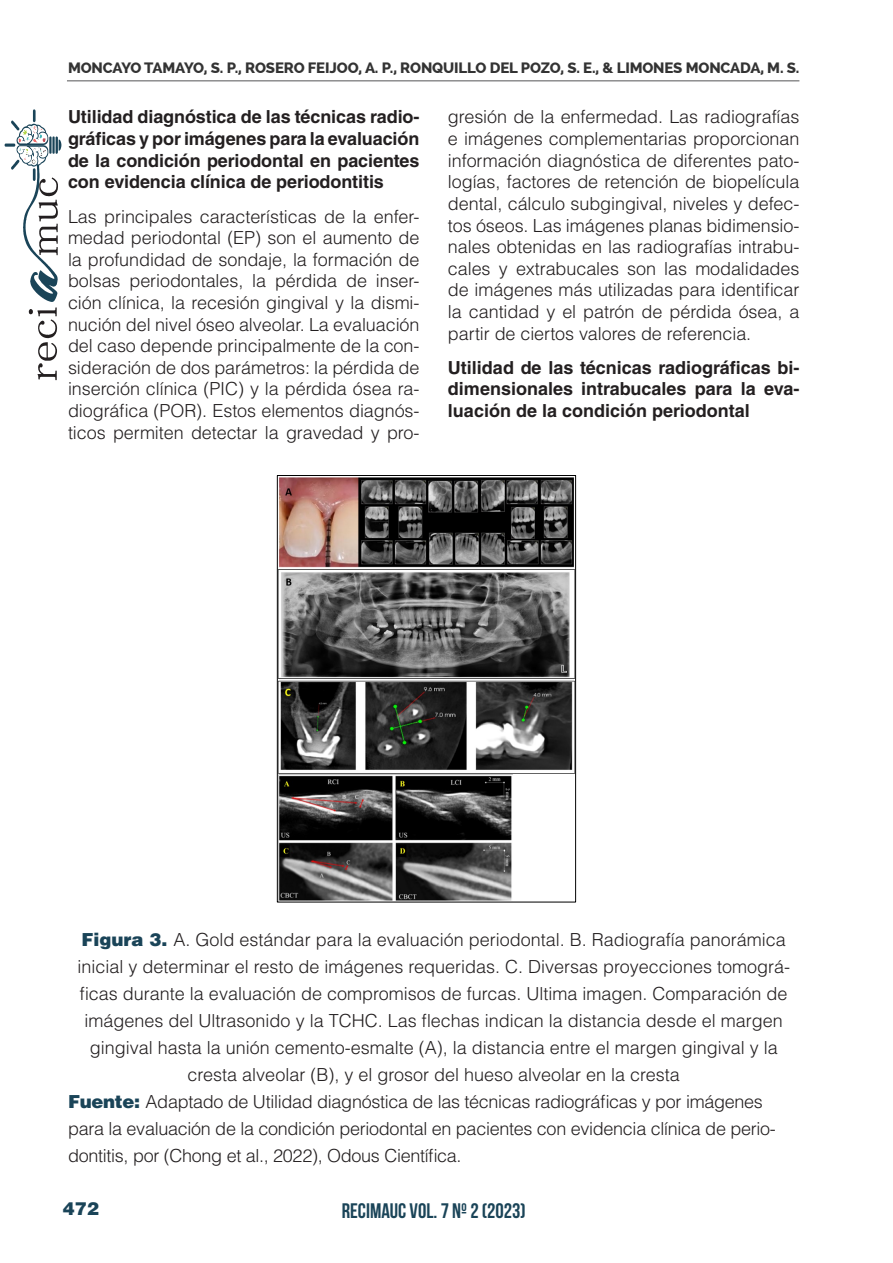
<style>
.page{position:relative;width:893px;height:1263px;background:#fff}
.page>*{position:absolute;margin:0;border:0;box-sizing:border-box;transform-origin:0 0}
.t1{font:700 21px "Bebas Neue";color:#1a4458}
.t2{font:300 18px/21.6px "Helvetica LT Std";color:#231f20;text-align:justify}
.t3{font:700 18px/21.6px "Helvetica LT Std";letter-spacing:-.005em;color:#231f20;text-align:justify}
.t4{font:900 18px "Helvetica LT Std";color:#1a4458}
.t5{font:800 15px "Raleway";letter-spacing:-.01em;color:#333}
.s1{font-weight:900;color:#1a4458}
</style>
<div class="page">
<hr style="left:67px;top:80px;width:732px;height:1px;background:#545557">
<svg style="left:5px;top:109px;width:57px;height:271px"></svg>
<img style="left:279px;top:477px;width:295px;height:423px">
<div style="left:277px;top:475px;width:299px;height:427px;border:1px solid #000"></div>
<p class="t5" style="left:68px;top:59px;width:733px">MONCAYO TAMAYO, S. P., ROSERO FEIJOO, A. P., RONQUILLO DEL POZO, S. E., &amp; LIMONES MONCADA, M. S.</p>
<p class="t3" style="left:68px;top:106px;width:353px">Utilidad diagnóstica de las técnicas radio&shy;gráficas y por imágenes para la evaluación de la condición periodontal en pacientes con evidencia clínica de periodontitis</p>
<p class="t2" style="left:68px;top:205px;width:353px">Las principales características de la enfer&shy;medad periodontal (EP) son el aumento de la profundidad de sondaje, la formación de bolsas periodontales, la pérdida de inser&shy;ción clínica, la recesión gingival y la dismi&shy;nución del nivel óseo alveolar. La evaluación del caso depende principalmente de la con&shy;sideración de dos parámetros: la pérdida de inserción clínica (PIC) y la pérdida ósea ra&shy;diográfica (POR). Estos elementos diagnós&shy;ticos permiten detectar la gravedad y pro-</p>
<p class="t2" style="left:448px;top:106px;width:353px">gresión de la enfermedad. Las radiografías e imágenes complementarias proporcionan información diagnóstica de diferentes pato&shy;logías, factores de retención de biopelícula dental, cálculo subgingival, niveles y defec&shy;tos óseos. Las imágenes planas bidimensio&shy;nales obtenidas en las radiografías intrabu&shy;cales y extrabucales son las modalidades de imágenes más utilizadas para identificar la cantidad y el patrón de pérdida ósea, a partir de ciertos valores de referencia.</p>
<p class="t3" style="left:448px;top:356px;width:353px">Utilidad de las técnicas radiográficas bi&shy;dimensionales intrabucales para la eva&shy;luación de la condición periodontal</p>
<p class="t2" style="left:77px;top:926px;width:714px;line-height:27px;text-align:center"><span class="s1">Figura 3.</span> A. Gold estándar para la evaluación periodontal. B. Radiografía panorámica inicial y determinar el resto de imágenes requeridas. C. Diversas proyecciones tomográ&shy;ficas durante la evaluación de compromisos de furcas. Ultima imagen. Comparación de imágenes del Ultrasonido y la TCHC. Las flechas indican la distancia desde el margen gingival hasta la unión cemento-esmalte (A), la distancia entre el margen gingival y la cresta alveolar (B), y el grosor del hueso alveolar en la cresta</p>
<p class="t2" style="left:68px;top:1088px;width:709px;line-height:27px;text-align:left"><span class="s1">Fuente:</span> Adaptado de Utilidad diagnóstica de las técnicas radiográficas y por imágenes para la evaluación de la condición periodontal en pacientes con evidencia clínica de perio&shy;dontitis, por (Chong et al., 2022), Odous Científica.</p>
<p class="t4" style="left:63px;top:1197px;width:38px">472</p>
<p class="t1" style="left:342px;top:1199px;width:185px">RECIMAUC VOL. 7 Nº 2 (2023)</p>
</div>
